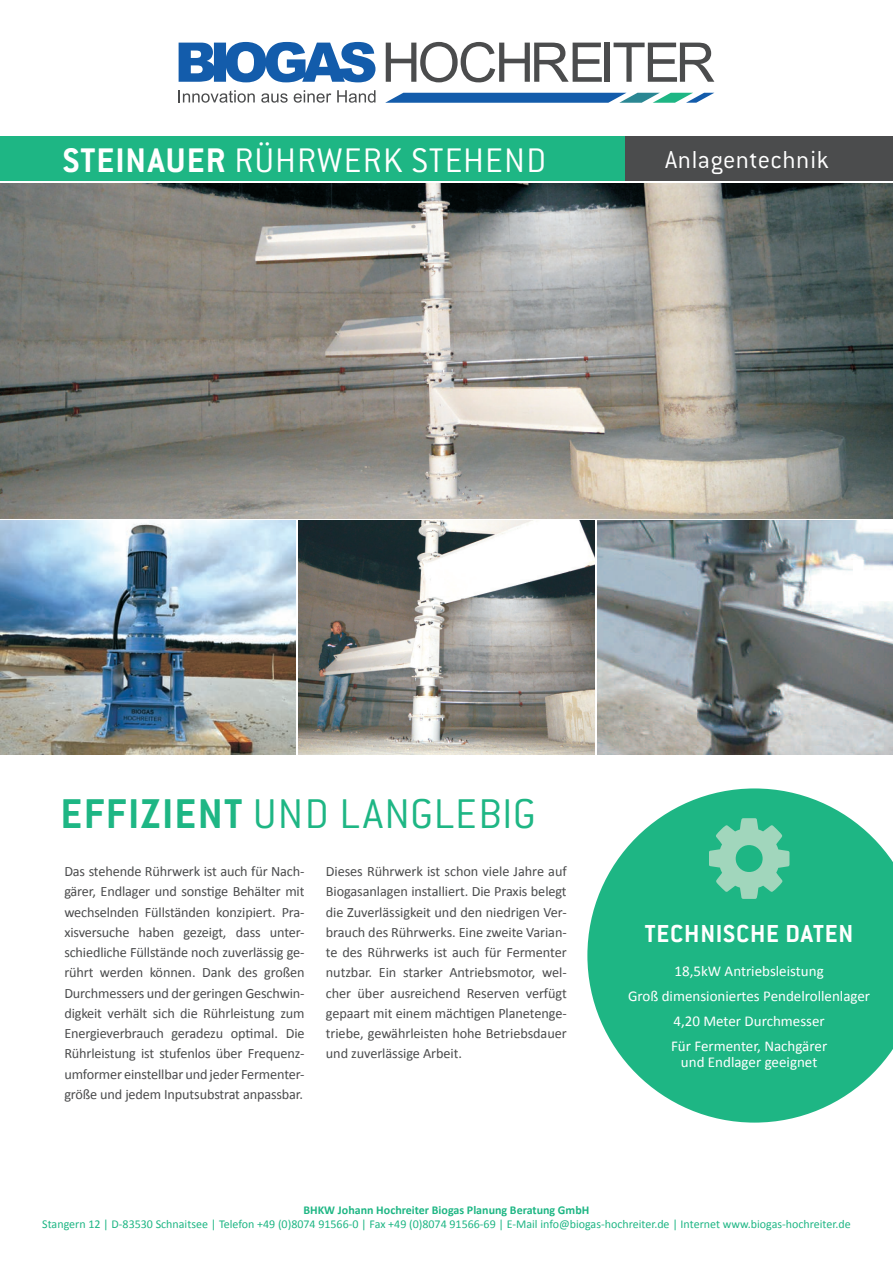
<style>
.page{position:relative;width:893px;height:1263px;background:#fff}
.page>*{position:absolute;margin:0;border:0;box-sizing:border-box;transform-origin:0 0}
.t1{font:300 45.75px "Conduit ITC";letter-spacing:.02em;color:#1eb684}
.t2{font:300 37.5px "Conduit ITC";letter-spacing:.03em;color:#fff}
.t3{font:700 27px "Conduit ITC";letter-spacing:.03em;color:#fff}
.t4{font:300 27px "Conduit ITC";letter-spacing:.015em;color:#fff}
.t5{font:15px/25px "Calibri";color:#fff;text-align:center}
.t6{font:14.25px/20.2px "Calibri";letter-spacing:-.01em;color:#4b4c4d;text-align:justify}
.t7{font:12px "Calibri";color:#1eb684}
.t8{font:700 12px "Calibri";color:#1eb684}
.s1{font-weight:700}
</style>
<div class="page">
<div style="left:0;top:136px;width:893px;height:45px;background:#1eb684"></div>
<div style="left:625px;top:136px;width:268px;height:45px;background:#4b4c4d"></div>
<svg style="left:587px;top:788px;width:306px;height:334px;fill:#1eb684"></svg>
<svg style="left:709px;top:818px;width:80px;height:81px;background:#68c8a3"></svg>
<svg style="left:179px;top:42px;width:196px;height:40px"></svg>
<svg style="left:386px;top:42px;width:216px;height:40px"></svg>
<div style="left:604px;top:43px;width:6px;height:39px;background:#4b4c4d"></div>
<svg style="left:614px;top:43px;width:100px;height:39px"></svg>
<svg style="left:385px;top:93px;width:329px;height:10px;background:#3f81b5"></svg>
<svg style="left:179px;top:90px;width:76px;height:13px"></svg>
<svg style="left:261px;top:93px;width:27px;height:10px"></svg>
<svg style="left:294px;top:90px;width:37px;height:13px"></svg>
<svg style="left:337px;top:90px;width:38px;height:13px"></svg>
<img style="left:298px;top:521px;width:296px;height:233px">
<img style="left:597px;top:521px;width:296px;height:233px">
<img style="left:0;top:521px;width:296px;height:233px">
<img style="left:0;top:184px;width:893px;height:334px">
<h2 class="t2" style="left:63px;top:140px;width:485px"><span class="s1">STEINAUER</span> RÜHRWERK STEHEND</h2>
<h3 class="t4" style="left:665px;top:145px;width:165px">Anlagentechnik</h3>
<h1 class="t1" style="left:61px;top:788px;width:477px"><span class="s1">EFFIZIENT</span> UND LANGLEBIG</h1>
<p class="t6" style="left:64px;top:861px;width:242px">Das stehende Rührwerk ist auch für Nach&shy;gärer, Endlager und sonstige Behälter mit wechselnden Füllständen konzipiert. Pra&shy;xisversuche haben gezeigt, dass unter&shy;schiedliche Füllstände noch zuverlässig ge&shy;rührt werden können. Dank des großen Durchmessers und der geringen Geschwin&shy;digkeit verhält sich die Rührleistung zum Energieverbrauch geradezu optimal. Die Rührleistung ist stufenlos über Frequenz&shy;umformer einstellbar und jeder Fermenter&shy;größe und jedem Inputsubstrat anpassbar.</p>
<p class="t6" style="left:326px;top:861px;width:242px">Dieses Rührwerk ist schon viele Jahre auf Biogasanlagen installiert. Die Praxis belegt die Zuverlässigkeit und den niedrigen Ver&shy;brauch des Rührwerks. Eine zweite Varian&shy;te des Rührwerks ist auch für Fermenter nutzbar. Ein starker Antriebsmotor, wel&shy;cher über ausreichend Reserven verfügt gepaart mit einem mächtigen Planetenge&shy;triebe, gewährleisten hohe Betriebsdauer und zuverlässige Arbeit.</p>
<h3 class="t3" style="left:645px;top:918px;width:210px">TECHNISCHE DATEN</h3>
<p class="t5" style="left:628px;top:958px;width:244px">18,5kW Antriebsleistung<br>Groß dimensioniertes Pendelrollenlager<br>4,20 Meter Durchmesser<br>Für Fermenter, Nachgärer</p>
<p class="t5" style="left:681px;top:1050px;width:138px">und Endlager geeignet</p>
<p class="t8" style="left:304px;top:1202px;width:287px">BHKW Johann Hochreiter Biogas Planung Beratung GmbH</p>
<p class="t7" style="left:42px;top:1216px;width:810px">Stangern 12 | D-83530 Schnaitsee | Telefon +49 (0)8074 91566-0 | Fax +49 (0)8074 91566-69 | E-Mail info@biogas-hochreiter.de | Internet www.biogas-hochreiter.de</p>
</div>
